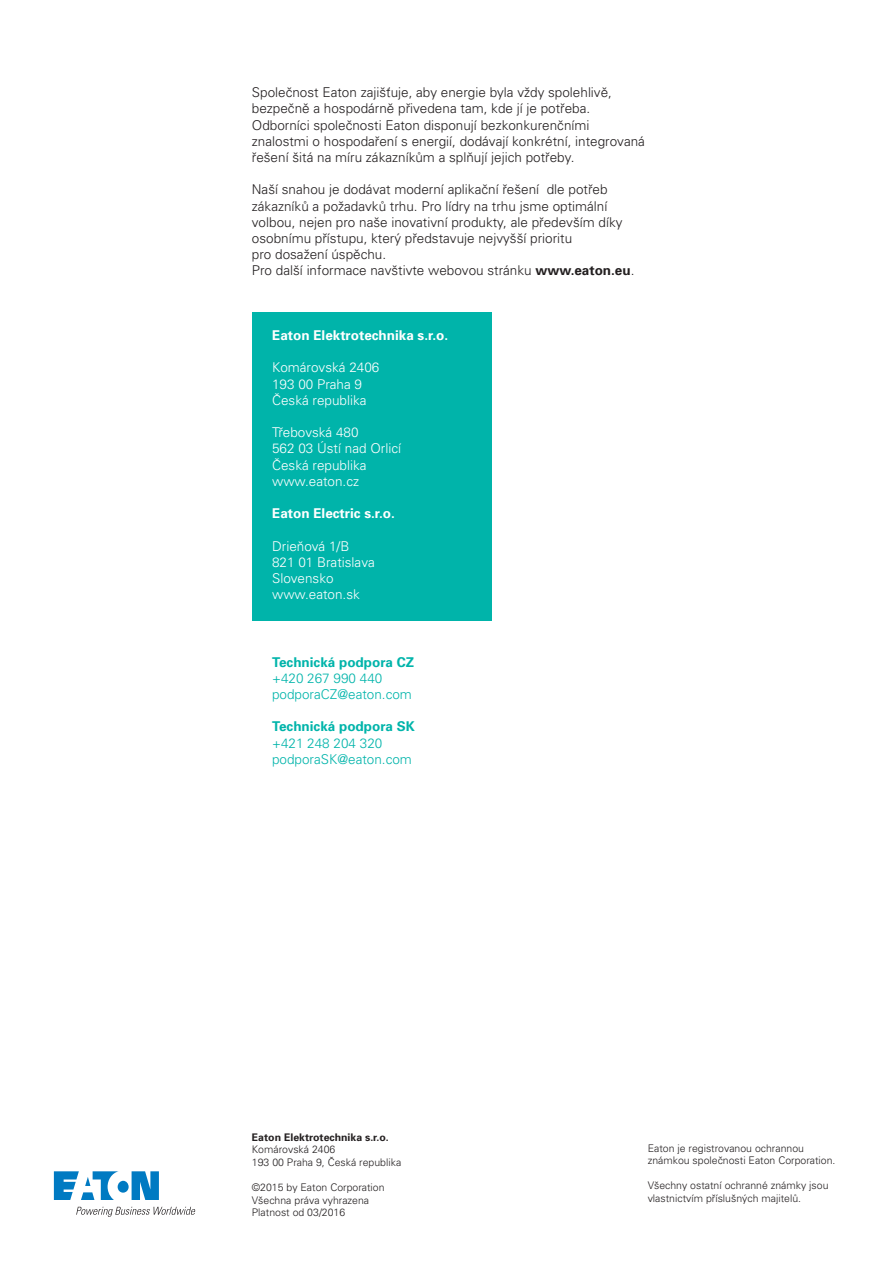
<style>
.page{position:relative;width:893px;height:1263px;background:#fff}
.page>*{position:absolute;margin:0;border:0;box-sizing:border-box;transform-origin:0 0}
.t1{font:300 13.5px/16.2px "Univers CE";color:#231f20}
.t2{font:300 13.5px/16.2px "Univers CE";color:#fff}
.t3{font:300 13.5px/16.2px "Univers CE";color:#00b4aa}
.t4{font:700 13.5px "Univers CE";color:#fff}
.t5{font:700 13.5px "Univers CE";color:#00b4aa}
.t6{font:300 10.5px/12.6px "Univers CE";color:#231f20}
.t7{font:700 10.5px "Univers CE";color:#231f20}
.s1{font-weight:700}
</style>
<div class="page">
<svg style="left:54px;top:1171px;width:105px;height:29px"></svg>
<svg style="left:76px;top:1207px;width:120px;height:10px"></svg>
<div style="left:252px;top:312px;width:240px;height:309px;background:#00b4aa"></div>
<p class="t1" style="left:252px;top:86px;width:395px">Společnost Eaton zajišťuje, aby energie byla vždy spolehlivě, bezpečně a hospodárně přivedena tam, kde jí je potřeba.<br>Odborníci společnosti Eaton disponují bezkonkurenčními znalostmi o hospodaření s energií, dodávají konkrétní, integrovaná řešení šitá na míru zákazníkům a splňují jejich potřeby.</p>
<p class="t1" style="left:252px;top:183px;width:384px">Naší snahou je dodávat moderní aplikační řešení dle potřeb zákazníků a požadavků trhu. Pro lídry na trhu jsme optimální volbou, nejen pro naše inovativní produkty, ale především díky osobnímu přístupu, který představuje nejvyšší prioritu<br>pro dosažení úspěchu.<br>Pro další informace navštivte webovou stránku <span class="s1">www.eaton.eu</span>.</p>
<p class="t4" style="left:272px;top:330px;width:178px">Eaton Elektrotechnika s.r.o.</p>
<p class="t2" style="left:272px;top:361px;width:109px">Komárovská 2406<br>193 00 Praha 9<br>Česká republika</p>
<p class="t2" style="left:272px;top:425px;width:131px">Třebovská 480<br>562 03 Ústí nad Orlicí<br>Česká republika www.eaton.cz</p>
<p class="t4" style="left:272px;top:508px;width:124px">Eaton Electric s.r.o.</p>
<p class="t2" style="left:272px;top:539px;width:104px">Drieňová 1/B<br>821 01 Bratislava<br>Slovensko www.eaton.sk</p>
<p class="t5" style="left:272px;top:657px;width:144px">Technická podpora CZ</p>
<p class="t3" style="left:272px;top:671px;width:141px">+420 267 990 440 podporaCZ@eaton.com</p>
<p class="t5" style="left:272px;top:722px;width:144px">Technická podpora SK</p>
<p class="t3" style="left:272px;top:736px;width:141px">+421 248 204 320 podporaSK@eaton.com</p>
<p class="t7" style="left:252px;top:1133px;width:138px">Eaton Elektrotechnika s.r.o.</p>
<p class="t6" style="left:252px;top:1144px;width:151px">Komárovská 2406<br>193 00 Praha 9, Česká republika</p>
<p class="t6" style="left:252px;top:1182px;width:134px">©2015 by Eaton Corporation<br>Všechna práva vyhrazena<br>Platnost od 03/2016</p>
<p class="t6" style="left:648px;top:1142px;width:189px">Eaton je registrovanou ochrannou známkou společnosti Eaton Corporation.</p>
<p class="t6" style="left:648px;top:1180px;width:182px">Všechny ostatní ochranné známky jsou vlastnictvím příslušných majitelů.</p>
</div>
